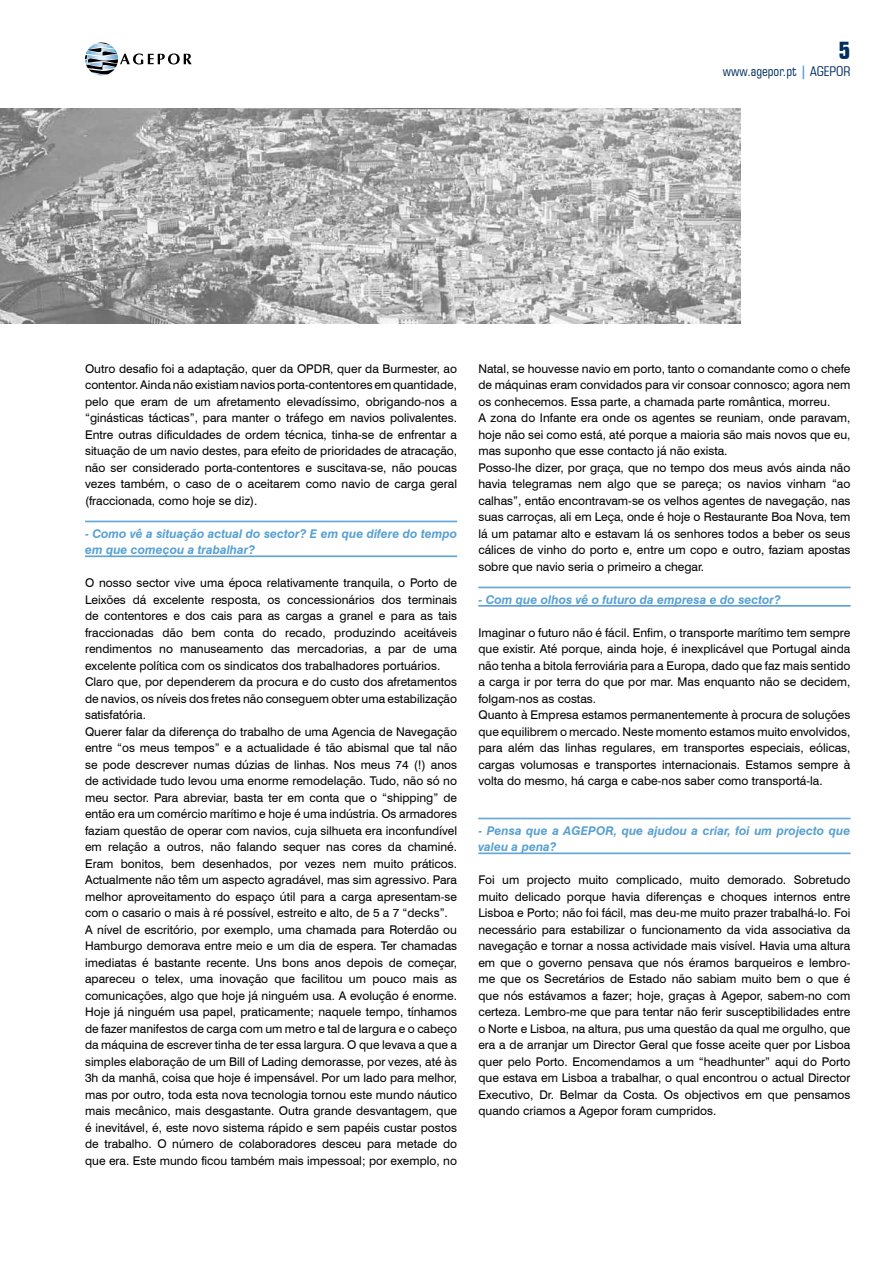
<style>
.page{position:relative;width:893px;height:1263px;background:#fff}
.page>*{position:absolute;margin:0;border:0;box-sizing:border-box;transform-origin:0 0}
.t1{font:700 condensed 24px "Square 721 BT";color:#002d62}
.t2{font:condensed 13.5px "Square 721 BT";color:#002d62}
.t3{font:12px/16.5px "Swiss 721 BT";color:#000}
.t4{font:italic 700 12px/16.5px "Swiss 721 BT";color:#56a0d3}
.s1{font-weight:700;color:#56a0d3}
</style>
<div class="page">
<svg style="left:85px;top:43px;width:107px;height:32px"></svg>
<hr style="left:85px;top:556px;width:372px;height:1px;background:#56a0d3">
<hr style="left:85px;top:521px;width:372px;height:1px;background:#56a0d3">
<hr style="left:478px;top:605px;width:372px;height:1px;background:#56a0d3">
<hr style="left:478px;top:606px;width:372px;height:1px;background:#56a0d3">
<hr style="left:478px;top:587px;width:372px;height:1px;background:#56a0d3">
<hr style="left:478px;top:853px;width:372px;height:1px;background:#56a0d3">
<hr style="left:478px;top:818px;width:372px;height:1px;background:#56a0d3">
<img style="left:0;top:109px;width:741px;height:214px">
<h1 class="t1" style="left:838px;top:36px;width:13px">5</h1>
<p class="t2" style="left:723px;top:63px;width:129px">www.agepor.pt <span class="s1">|</span> AGEPOR</p>
<p class="t3" style="left:85px;top:360px;width:374px;text-align:justify">Outro desafio foi a adaptação, quer da OPDR, quer da Burmester, ao contentor. Ainda não existiam navios porta-contentores em quantidade, pelo que eram de um afretamento elevadíssimo, obrigando-nos a “ginásticas tácticas”, para manter o tráfego em navios polivalentes.<br>Entre outras dificuldades de ordem técnica, tinha-se de enfrentar a situação de um navio destes, para efeito de prioridades de atracação, não ser considerado porta-contentores e suscitava-se, não poucas vezes também, o caso de o aceitarem como navio de carga geral (fraccionada, como hoje se diz).</p>
<p class="t4" style="left:85px;top:525px;width:374px">- Como vê a situação actual do sector? E em que difere do tempo em que começou a trabalhar?</p>
<p class="t3" style="left:85px;top:574px;width:374px">O nosso sector vive uma época relativamente tranquila, o Porto de Leixões dá excelente resposta, os concessionários dos terminais de contentores e dos cais para as cargas a granel e para as tais fraccionadas dão bem conta do recado, produzindo aceitáveis rendimentos no manuseamento das mercadorias, a par de uma excelente política com os sindicatos dos trabalhadores portuários.<br>Claro que, por dependerem da procura e do custo dos afretamentos de navios, os níveis dos fretes não conseguem obter uma estabilização satisfatória.<br>Querer falar da diferença do trabalho de uma Agencia de Navegação entre “os meus tempos” e a actualidade é tão abismal que tal não se pode descrever numas dúzias de linhas. Nos meus 74 (!) anos de actividade tudo levou uma enorme remodelação. Tudo, não só no meu sector. Para abreviar, basta ter em conta que o “shipping” de então era um comércio marítimo e hoje é uma indústria. Os armadores faziam questão de operar com navios, cuja silhueta era inconfundível em relação a outros, não falando sequer nas cores da chaminé.<br>Eram bonitos, bem desenhados, por vezes nem muito práticos.<br>Actualmente não têm um aspecto agradável, mas sim agressivo. Para melhor aproveitamento do espaço útil para a carga apresentam-se com o casario o mais à ré possível, estreito e alto, de 5 a 7 “decks”.<br>A nível de escritório, por exemplo, uma chamada para Roterdão ou Hamburgo demorava entre meio e um dia de espera. Ter chamadas imediatas é bastante recente. Uns bons anos depois de começar, apareceu o telex, uma inovação que facilitou um pouco mais as comunicações, algo que hoje já ninguém usa. A evolução é enorme.<br>Hoje já ninguém usa papel, praticamente; naquele tempo, tínhamos de fazer manifestos de carga com um metro e tal de largura e o cabeço da máquina de escrever tinha de ter essa largura. O que levava a que a simples elaboração de um Bill of Lading demorasse, por vezes, até às 3h da manhã, coisa que hoje é impensável. Por um lado para melhor, mas por outro, toda esta nova tecnologia tornou este mundo náutico mais mecânico, mais desgastante. Outra grande desvantagem, que é inevitável, é, este novo sistema rápido e sem papéis custar postos de trabalho. O número de colaboradores desceu para metade do que era. Este mundo ficou também mais impessoal; por exemplo, no</p>
<p class="t3" style="left:478px;top:360px;width:374px">Natal, se houvesse navio em porto, tanto o comandante como o chefe de máquinas eram convidados para vir consoar connosco; agora nem os conhecemos. Essa parte, a chamada parte romântica, morreu.<br>A zona do Infante era onde os agentes se reuniam, onde paravam, hoje não sei como está, até porque a maioria são mais novos que eu, mas suponho que esse contacto já não exista.<br>Posso-lhe dizer, por graça, que no tempo dos meus avós ainda não havia telegramas nem algo que se pareça; os navios vinham “ao calhas”, então encontravam-se os velhos agentes de navegação, nas suas carroças, ali em Leça, onde é hoje o Restaurante Boa Nova, tem lá um patamar alto e estavam lá os senhores todos a beber os seus cálices de vinho do porto e, entre um copo e outro, faziam apostas sobre que navio seria o primeiro a chegar.</p>
<p class="t4" style="left:478px;top:591px;width:304px">- Com que olhos vê o futuro da empresa e do sector?</p>
<p class="t3" style="left:478px;top:624px;width:374px">Imaginar o futuro não é fácil. Enfim, o transporte marítimo tem sempre que existir. Até porque, ainda hoje, é inexplicável que Portugal ainda não tenha a bitola ferroviária para a Europa, dado que faz mais sentido a carga ir por terra do que por mar. Mas enquanto não se decidem, folgam-nos as costas.<br>Quanto à Empresa estamos permanentemente à procura de soluções que equilibrem o mercado. Neste momento estamos muito envolvidos, para além das linhas regulares, em transportes especiais, eólicas, cargas volumosas e transportes internacionais. Estamos sempre à volta do mesmo, há carga e cabe-nos saber como transportá-la.</p>
<p class="t4" style="left:478px;top:822px;width:374px">- Pensa que a AGEPOR, que ajudou a criar, foi um projecto que valeu a pena?</p>
<p class="t3" style="left:478px;top:871px;width:374px;text-align:justify">Foi um projecto muito complicado, muito demorado. Sobretudo muito delicado porque havia diferenças e choques internos entre Lisboa e Porto; não foi fácil, mas deu-me muito prazer trabalhá-lo. Foi necessário para estabilizar o funcionamento da vida associativa da navegação e tornar a nossa actividade mais visível. Havia uma altura em que o governo pensava que nós éramos barqueiros e lembro&shy;me que os Secretários de Estado não sabiam muito bem o que é que nós estávamos a fazer; hoje, graças à Agepor, sabem-no com certeza. Lembro-me que para tentar não ferir susceptibilidades entre o Norte e Lisboa, na altura, pus uma questão da qual me orgulho, que era a de arranjar um Director Geral que fosse aceite quer por Lisboa quer pelo Porto. Encomendamos a um “headhunter” aqui do Porto que estava em Lisboa a trabalhar, o qual encontrou o actual Director Executivo, Dr. Belmar da Costa. Os objectivos em que pensamos quando criamos a Agepor foram cumpridos.</p>
</div>
